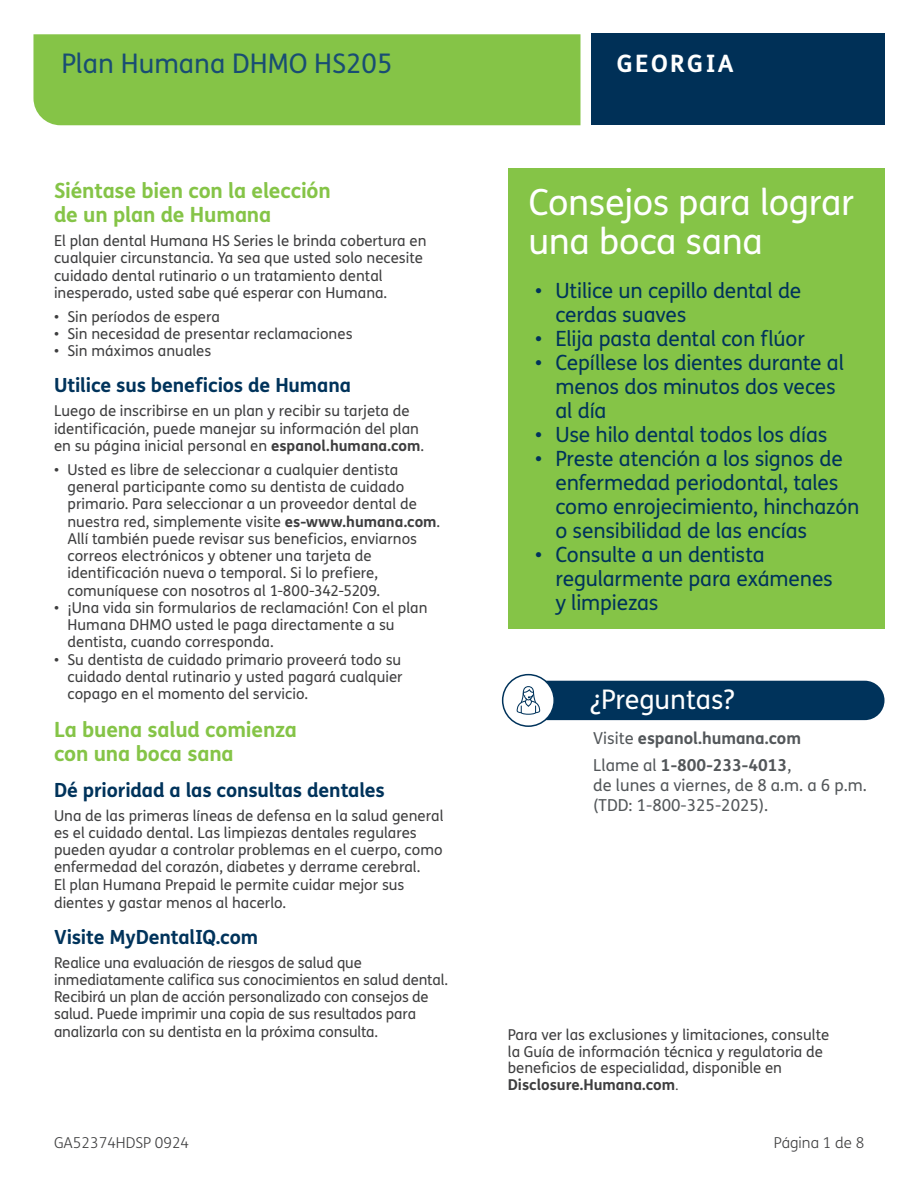
<style>
.page{position:relative;width:918px;height:1188px;background:#fff}
.page>*{position:absolute;margin:0;border:0;box-sizing:border-box;transform-origin:0 0}
.Headline_24_27_White{font:36px/39px "FS Humana";letter-spacing:-.01em;color:#fff}
.t1{font:27px "FS Humana";color:#194d73}
.t2{font:27px "FS Humana";color:#fff}
.t3{font:700 24px "FS Humana";letter-spacing:.1em;color:#fff}
.t4{font:21px/24px "FS Humana";letter-spacing:-.01em;color:#00335b}
.Headline_24_27_Green{font:700 21px/24px "FS Humana";letter-spacing:-.01em;color:#85c447}
.Subhead_15_18_Dark_Green_in_LifeBlock{font:700 19.5px "FS Humana";letter-spacing:-.01em;color:#00335b}
.t5{font:16.5px/19.8px "FS Humana";color:#53575a}
.t6{font:700 16.5px "FS Humana";color:#53575a}
.Body_Copy_8_5_12_Dark_Gray{font:15px/17.2px "FS Humana";color:#3e3e3f}
.body{font:15px/17.2px "FS Humana";color:#3e3e3f}
.t7{font:300 15px "FS Humana";color:#3e3e3f}
.t8{font:700 15px "FS Humana";color:#3e3e3f}
.s1{font-weight:700}
.s2{font-weight:400}
.s3{font-weight:300}
</style>
<div class="page">
<div style="left:33px;top:34px;width:547px;height:91px;background:#85c447"></div>
<div style="left:591px;top:33px;width:294px;height:92px;background:#003057"></div>
<div style="left:508px;top:169px;width:377px;height:460px;background:#85c447"></div>
<div style="left:508px;top:681px;width:377px;height:39px;background:#00335b;border-radius:20px"></div>
<div style="left:503px;top:675px;width:51px;height:51px;background:#fff;border-radius:50%"></div>
<div style="left:502px;top:674px;width:53px;height:53px;border:2px solid #00335b;border-radius:50%"></div>
<svg style="left:517px;top:686px;width:23px;height:29px"></svg>
<h2 class="t1" style="left:62px;top:45px;width:332px">Plan Humana DHMO HS205</h2>
<h3 class="t3" style="left:617px;top:45px;width:119px">GEORGIA</h3>
<p class="Headline_24_27_Green" style="left:54px;top:177px;width:278px">Siéntase bien con la elección de un plan de Humana</p>
<p class="body" style="left:54px;top:232px;width:374px">El plan dental Humana HS Series le brinda cobertura en cualquier circunstancia. Ya sea que usted solo necesite cuidado dental rutinario o un tratamiento dental inesperado, usted sabe qué esperar con Humana.</p>
<p class="Body_Copy_8_5_12_Dark_Gray" style="left:54px;top:308px;width:167px">• Sin períodos de espera</p>
<p class="Body_Copy_8_5_12_Dark_Gray" style="left:54px;top:325px;width:300px">• Sin necesidad de presentar reclamaciones</p>
<p class="Body_Copy_8_5_12_Dark_Gray" style="left:54px;top:342px;width:159px">• Sin máximos anuales</p>
<p class="Subhead_15_18_Dark_Green_in_LifeBlock" style="left:54px;top:370px;width:299px">Utilice sus beneficios de Humana</p>
<p class="Body_Copy_8_5_12_Dark_Gray" style="left:54px;top:402px;width:372px">Luego de inscribirse en un plan y recibir su tarjeta de identificación, puede manejar su información del plan en su página inicial personal en <span class="s1">espanol.humana.com</span>.</p>
<p class="Body_Copy_8_5_12_Dark_Gray" style="left:68px;top:461px;width:374px;text-indent:-14px">• Usted es libre de seleccionar a cualquier dentista general participante como su dentista de cuidado primario. Para seleccionar a un proveedor dental de nuestra red, simplemente visite <span class="s1">es-www.humana.com</span>.<br>Allí también puede revisar sus beneficios, enviarnos correos electrónicos y obtener una tarjeta de identificación nueva o temporal. Si lo prefiere, comuníquese con nosotros al 1-800-342-5209.</p>
<p class="Body_Copy_8_5_12_Dark_Gray" style="left:68px;top:599px;width:362px;text-indent:-14px">• ¡Una vida sin formularios de reclamación! Con el plan<br>Humana DHMO usted le paga directamente a su dentista, cuando corresponda.</p>
<p class="Body_Copy_8_5_12_Dark_Gray" style="left:68px;top:650px;width:337px;text-align:justify;text-indent:-14px">• Su dentista de cuidado primario proveerá todo su cuidado dental rutinario y usted pagará cualquier copago en el momento del servicio.</p>
<p class="Headline_24_27_Green" style="left:54px;top:716px;width:245px">La buena salud comienza con una boca sana</p>
<p class="Subhead_15_18_Dark_Green_in_LifeBlock" style="left:54px;top:775px;width:332px">Dé prioridad a las consultas dentales</p>
<p class="Body_Copy_8_5_12_Dark_Gray" style="left:54px;top:806px;width:391px">Una de las primeras líneas de defensa en la salud general es el cuidado dental. Las limpiezas dentales regulares pueden ayudar a controlar problemas en el cuerpo, como enfermedad del corazón, diabetes y derrame cerebral.<br>El plan Humana Prepaid le permite cuidar mejor sus dientes y gastar menos al hacerlo.</p>
<p class="Subhead_15_18_Dark_Green_in_LifeBlock" style="left:54px;top:922px;width:206px">Visite MyDentalIQ.com</p>
<p class="Body_Copy_8_5_12_Dark_Gray" style="left:54px;top:953px;width:396px">Realice una evaluación de riesgos de salud que inmediatamente califica sus conocimientos en salud dental.<br>Recibirá un plan de acción personalizado con consejos de salud. Puede imprimir una copia de sus resultados para analizarla con su dentista en la próxima consulta.</p>
<p class="Headline_24_27_White" style="left:528px;top:182px;width:327px">Consejos para lograr una boca sana</p>
<p class="t4" style="left:555px;top:278px;width:247px;text-indent:-20px">• Utilice un cepillo dental de cerdas suaves</p>
<p class="t4" style="left:535px;top:326px;width:271px">• Elija pasta dental con flúor</p>
<p class="t4" style="left:555px;top:350px;width:290px;text-indent:-20px">• Cepíllese los dientes durante al menos dos minutos dos veces al día</p>
<p class="t4" style="left:535px;top:422px;width:294px">• Use hilo dental todos los días</p>
<p class="t4" style="left:555px;top:446px;width:306px;text-indent:-20px">• Preste atención a los signos de enfermedad periodontal, tales como enrojecimiento, hinchazón o sensibilidad de las encías</p>
<p class="t4" style="left:555px;top:542px;width:279px;text-indent:-20px">• Consulte a un dentista regularmente para exámenes y limpiezas</p>
<p class="t2" style="left:590px;top:681px;width:146px">¿Preguntas?</p>
<p class="t6" style="left:593px;top:725px;width:209px"><span class="s2">Visite</span> espanol.humana.com</p>
<p class="t5" style="left:593px;top:755px;width:275px">Llame al <span class="s1">1-800-233-4013</span>,<br>de lunes a viernes, de 8 a.m. a 6 p.m. (TDD: 1-800-325-2025).</p>
<p class="Body_Copy_8_5_12_Dark_Gray" style="left:508px;top:1027px;width:323px;line-height:16.5px">Para ver las exclusiones y limitaciones, consulte la Guía de información técnica y regulatoria de beneficios de especialidad, disponible en</p>
<p class="t8" style="left:508px;top:1073px;width:172px">Disclosure.Humana.com<span class="s3">.</span></p>
<p class="t7" style="left:54px;top:1132px;width:137px">GA52374HDSP 0924</p>
<p class="t7" style="left:774px;top:1132px;width:92px">Página 1 de 8</p>
</div>
